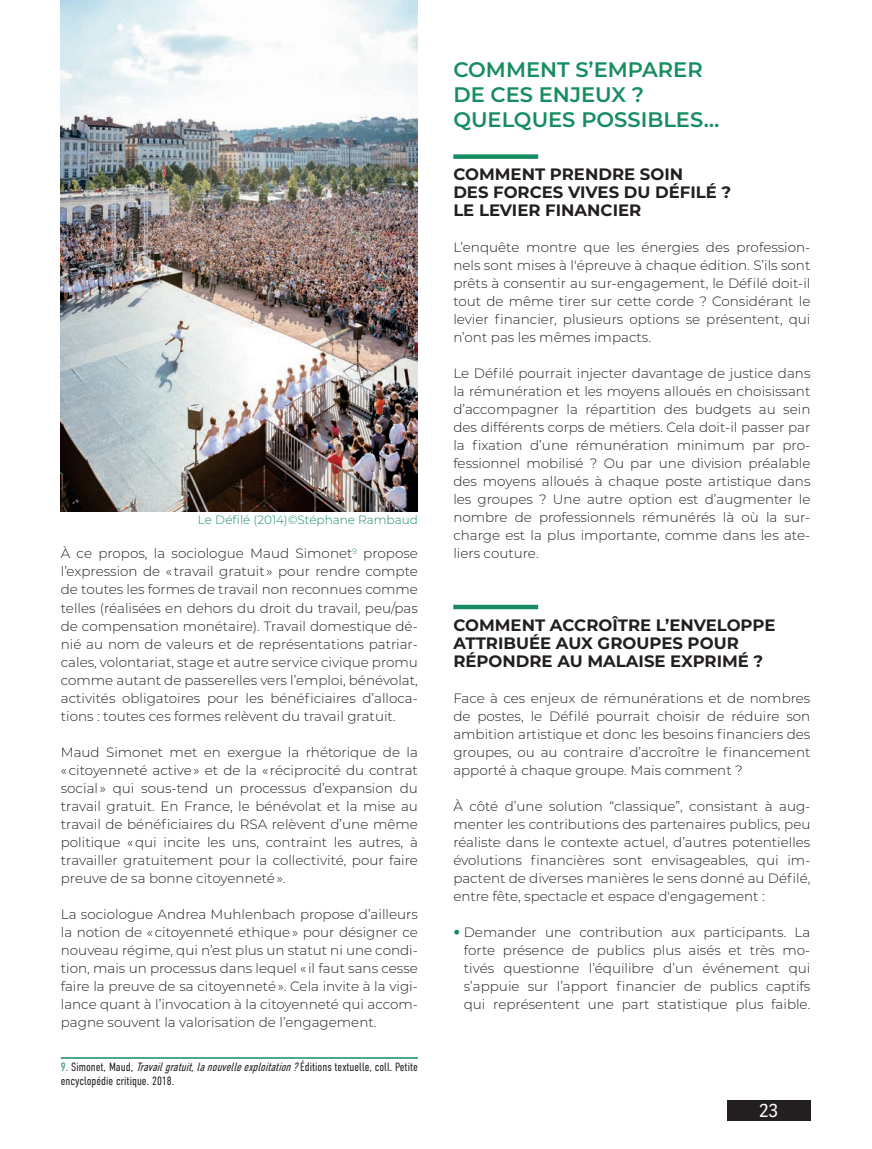
<style>
.page{position:relative;width:872px;height:1149px;background:#fff}
.page>*{position:absolute;margin:0;border:0;box-sizing:border-box;transform-origin:0 0}
.t1{font:600 21px/25.2px "Montserrat";color:#168d60}
.t2{font:18px "Adelle Sans";color:#fff}
.t3{font:700 16.5px/18px "Montserrat";color:#231f20}
.t4{font:300 13.5px/18px "Montserrat";color:#231f20;text-align:justify}
.t5{font:300 12px/13.5px "DIN Condensed";color:#231f20}
.t6{font:300 12px "Montserrat";color:#168d60}
.s1{color:#168d60}
.s2{font-style:italic}
.s3{font-family:"Univers LT Std";color:#168d60}
</style>
<div class="page">
<div style="left:727px;top:1099px;width:83px;height:21px;background:#231f20"></div>
<div style="left:453px;top:154px;width:85px;height:5px;background:#168d60"></div>
<div style="left:453px;top:604px;width:85px;height:5px;background:#168d60"></div>
<hr style="left:61px;top:1056px;width:357px;height:2px;background:#168d60">
<img style="left:61px;top:0;width:357px;height:511px">
<p class="t6" style="left:198px;top:512px;width:221px">Le Défilé (2014)©Stéphane Rambaud</p>
<p class="t4" style="left:61px;top:544px;width:358px">À ce propos, la sociologue Maud Simonet<sup>9</sup> propose l’expression de « travail gratuit » pour rendre compte de toutes les formes de travail non reconnues comme telles (réalisées en dehors du droit du travail, peu/pas de compensation monétaire). Travail domestique dé&shy;nié au nom de valeurs et de représentations patriar&shy;cales, volontariat, stage et autre service civique promu comme autant de passerelles vers l’emploi, bénévolat, activités obligatoires pour les bénéficiaires d’alloca&shy;tions : toutes ces formes relèvent du travail gratuit.</p>
<p class="t4" style="left:61px;top:742px;width:359px">Maud Simonet met en exergue la rhétorique de la « citoyenneté active » et de la « réciprocité du contrat social » qui sous-tend un processus d’expansion du travail gratuit. En France, le bénévolat et la mise au travail de bénéficiaires du RSA relèvent d’une même politique « qui incite les uns, contraint les autres, à travailler gratuitement pour la collectivité, pour faire preuve de sa bonne citoyenneté ».</p>
<p class="t4" style="left:61px;top:904px;width:359px">La sociologue Andrea Muhlenbach propose d’ailleurs la notion de « citoyenneté ethique » pour désigner ce nouveau régime, qui n’est plus un statut ni une condi&shy;tion, mais un processus dans lequel « il faut sans cesse faire la preuve de sa citoyenneté ». Cela invite à la vigi&shy;lance quant à l’invocation à la citoyenneté qui accom&shy;pagne souvent la valorisation de l’engagement.</p>
<p class="t5" style="left:61px;top:1060px;width:358px"><span class="s1">9.</span> Simonet, Maud, <span class="s2">Travailgratuit,lanouvelleexploitation?</span>Éditions textuelle, coll. Petite encyclopédie critique. 2018.</p>
<h1 class="t1" style="left:453px;top:56px;width:267px">COMMENT S’EMPARER<br>DE CES ENJEUX ?<br>QUELQUES POSSIBLES…</h1>
<p class="t3" style="left:453px;top:164px;width:279px">COMMENT PRENDRE SOIN<br>DES FORCES VIVES DU DÉFILÉ ?<br>LE LEVIER FINANCIER</p>
<p class="t4" style="left:453px;top:238px;width:358px">L’enquête montre que les énergies des profession&shy;nels sont mises à l'épreuve à chaque édition. S’ils sont prêts à consentir au sur-engagement, le Défilé doit-il tout de même tirer sur cette corde ? Considérant le levier financier, plusieurs options se présentent, qui n’ont pas les mêmes impacts.</p>
<p class="t4" style="left:453px;top:364px;width:358px">Le Défilé pourrait injecter davantage de justice dans la rémunération et les moyens alloués en choisissant d’accompagner la répartition des budgets au sein des différents corps de métiers. Cela doit-il passer par la fixation d’une rémunération minimum par pro&shy;fessionnel mobilisé ? Ou par une division préalable des moyens alloués à chaque poste artistique dans les groupes ? Une autre option est d’augmenter le nombre de professionnels rémunérés là où la sur&shy;charge est la plus importante, comme dans les ate&shy;liers couture.</p>
<p class="t3" style="left:453px;top:614px;width:324px">COMMENT ACCROÎTRE L’ENVELOPPE<br>ATTRIBUÉE AUX GROUPES POUR<br>RÉPONDRE AU MALAISE EXPRIMÉ ?</p>
<p class="t4" style="left:453px;top:688px;width:358px">Face à ces enjeux de rémunérations et de nombres de postes, le Défilé pourrait choisir de réduire son ambition artistique et donc les besoins financiers des groupes, ou au contraire d’accroître le financement apporté à chaque groupe. Mais comment ?</p>
<p class="t4" style="left:453px;top:796px;width:358px">À côté d’une solution “classique”, consistant à aug&shy;menter les contributions des partenaires publics, peu réaliste dans le contexte actuel, d’autres potentielles évolutions financières sont envisageables, qui im&shy;pactent de diverses manières le sens donné au Défilé, entre fête, spectacle et espace d'engagement :</p>
<p class="t4" style="left:464px;top:922px;width:348px;text-indent:-11px"><span class="s3">•</span> Demander une contribution aux participants. La forte présence de publics plus aisés et très mo&shy;tivés questionne l’équilibre d’un événement qui s’appuie sur l’apport financier de publics captifs qui représentent une part statistique plus faible.</p>
<h2 class="t2" style="left:759px;top:1097px;width:21px">23</h2>
</div>
